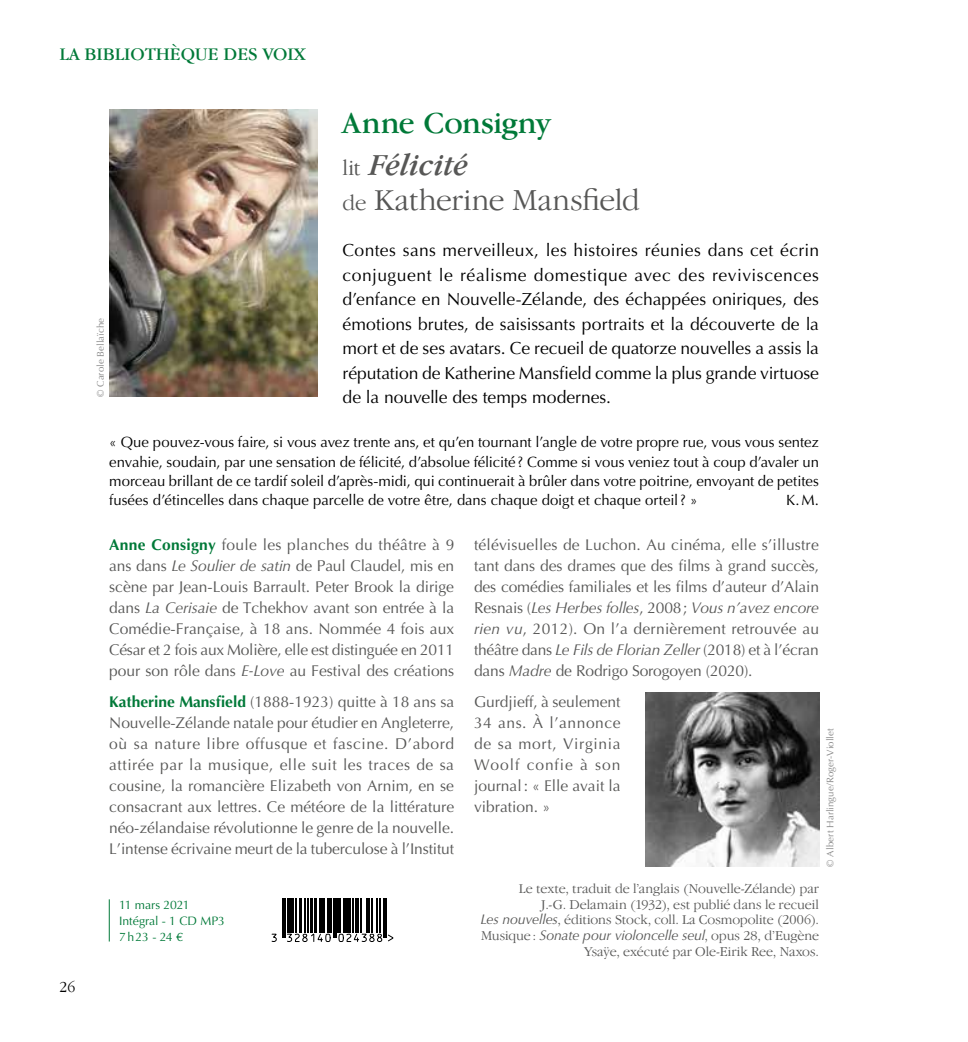
<style>
.page{position:relative;width:968px;height:1042px;background:#fff}
.page>*{position:absolute;margin:0;border:0;box-sizing:border-box;transform-origin:0 0}
.t1{font:31.5px/41.5px "Garamond IT Cby BT";letter-spacing:-.01em;color:#007938}
.t2{font:300 31.5px "Garamond IT Cby BT";letter-spacing:-.005em;color:#575756}
.t3{font:18.38px "Garamond IT Cby BT";color:#007938}
.t4{font:17.5px/24.5px "Optima";letter-spacing:-.005em;color:#000;text-align:justify}
.t5{font:300 15.75px "Garamond IT Cby BT";color:#000}
.t6{font:15.58px/21px "Optima";letter-spacing:-.01em;color:#575756;text-align:justify}
.t7{font:14.88px/19.2px "Optima";color:#000;text-align:justify}
.t8{font:300 14px/15.8px "Garamond IT Cby BT";color:#575756;text-align:right}
.t9{font:italic 14px "Optima";letter-spacing:-.01em;color:#575756}
.t10{font:12.25px/15.8px "Optima";color:#007938}
.t11{font:9.62px "Optima";letter-spacing:.005em;color:#878787}
.s1{font-weight:300;font-size:22.75px;color:#575756}
.s2{font-style:italic;color:#575756}
.s3{font-size:22.75px}
.s4{font-weight:700;color:#007938}
.s5{font-style:italic}
.s6{font-family:"Optima";font-weight:400;font-style:italic}
.s7{font-family:"Garamond IT Cby BT";font-weight:300;font-style:normal}
</style>
<div class="page">
<img style="left:109px;top:109px;width:209px;height:288px">
<hr style="left:109px;top:899px;width:1px;height:42px;background:#007938">
<svg style="left:284px;top:898px;width:102px;height:35px"></svg>
<hr style="left:282px;top:898px;width:2px;height:40px;background:#000">
<hr style="left:285px;top:898px;width:1px;height:40px;background:#000">
<hr style="left:287px;top:898px;width:4px;height:34px;background:#000">
<hr style="left:292px;top:898px;width:1px;height:34px;background:#000">
<hr style="left:296px;top:898px;width:1px;height:34px;background:#000">
<hr style="left:299px;top:898px;width:2px;height:34px;background:#000">
<hr style="left:304px;top:898px;width:1px;height:34px;background:#000">
<hr style="left:308px;top:898px;width:1px;height:34px;background:#000">
<hr style="left:310px;top:898px;width:2px;height:34px;background:#000">
<hr style="left:314px;top:898px;width:2px;height:34px;background:#000">
<hr style="left:319px;top:898px;width:3px;height:34px;background:#000">
<hr style="left:323px;top:898px;width:1px;height:34px;background:#000">
<hr style="left:327px;top:898px;width:3px;height:34px;background:#000">
<hr style="left:331px;top:898px;width:1px;height:34px;background:#000">
<hr style="left:333px;top:898px;width:1px;height:40px;background:#000">
<hr style="left:335px;top:898px;width:1px;height:40px;background:#000">
<hr style="left:337px;top:898px;width:4px;height:34px;background:#000">
<hr style="left:343px;top:898px;width:1px;height:34px;background:#000">
<hr style="left:345px;top:898px;width:2px;height:34px;background:#000">
<hr style="left:348px;top:898px;width:2px;height:34px;background:#000">
<hr style="left:353px;top:898px;width:1px;height:34px;background:#000">
<hr style="left:355px;top:898px;width:3px;height:34px;background:#000">
<hr style="left:360px;top:898px;width:1px;height:34px;background:#000">
<hr style="left:366px;top:898px;width:1px;height:34px;background:#000">
<hr style="left:368px;top:898px;width:1px;height:34px;background:#000">
<hr style="left:371px;top:898px;width:1px;height:34px;background:#000">
<hr style="left:376px;top:898px;width:1px;height:34px;background:#000">
<hr style="left:379px;top:898px;width:1px;height:34px;background:#000">
<hr style="left:383px;top:898px;width:1px;height:40px;background:#000">
<hr style="left:386px;top:898px;width:1px;height:40px;background:#000">
<svg style="left:271px;top:933px;width:123px;height:9px"></svg>
<img style="left:645px;top:693px;width:174px;height:173px">
<p class="t3" style="left:60px;top:43px;width:247px">LA BIBLIOTHÈQUE DES VOIX</p>
<h1 class="t1" style="left:342px;top:102px;width:210px">Anne Consigny <span class="s1">lit</span> <span class="s2">Félicité</span></h1>
<h1 class="t2" style="left:342px;top:181px;width:298px"><span class="s3">de</span> Katherine Mansfield</h1>
<p class="t4" style="left:342px;top:238px;width:478px">Contes sans merveilleux, les histoires réunies dans cet écrin conjuguent le réalisme domestique avec des reviviscences d’enfance en Nouvelle-Zélande, des échappées oniriques, des émotions brutes, de saisissants portraits et la découverte de la mort et de ses avatars. Ce recueil de quatorze nouvelles a assis la réputation de Katherine Mansfield comme la plus grande virtuose de la nouvelle des temps modernes.</p>
<p class="t7" style="left:109px;top:433px;width:711px">« Que pouvez-vous faire, si vous avez trente ans, et qu’en tournant l’angle de votre propre rue, vous vous sentez envahie, soudain, par une sensation de félicité, d’absolue félicité ? Comme si vous veniez tout à coup d’avaler un morceau brillant de ce tardif soleil d’après-midi, qui continuerait à brûler dans votre poitrine, envoyant de petites fusées d’étincelles dans chaque parcelle de votre être, dans chaque doigt et chaque orteil? »</p>
<p class="t11" style="left:95px;top:397px;width:81px;rotate:-90deg">© Carole Bellaïche</p>
<p class="t7" style="left:786px;top:490px;width:34px">K.M.</p>
<p class="t6" style="left:109px;top:534px;width:346px"><span class="s4">Anne Consigny</span> foule les planches du théâtre à 9 ans dans <span class="s5">Le Soulier de satin</span> de Paul Claudel, mis en scène par Jean-Louis Barrault. Peter Brook la dirige dans <span class="s5">La Cerisaie</span> de Tchekhov avant son entrée à la Comédie-Française, à 18 ans. Nommée 4 fois aux César et 2 fois aux Molière, elle est distinguée en 2011 pour son rôle dans <span class="s5">E-Love</span> au Festival des créations</p>
<p class="t6" style="left:474px;top:534px;width:346px">télévisuelles de Luchon. Au cinéma, elle s’illustre tant dans des drames que des films à grand succès, des comédies familiales et les films d’auteur d’Alain Resnais (<span class="s5">Les Herbes folles</span>, 2008; <span class="s5">Vous n’avez encore rien vu</span>, 2012). On l’a dernièrement retrouvée au théâtre dans <span class="s5">Le Fils de Florian Zeller</span> (2018) et à l’écran dans <span class="s5">Madre</span> de Rodrigo Sorogoyen (2020).</p>
<p class="t6" style="left:109px;top:691px;width:346px"><span class="s4">Katherine Mansfield</span> (1888-1923) quitte à 18 ans sa Nouvelle-Zélande natale pour étudier en Angleterre, où sa nature libre offusque et fascine. D’abord attirée par la musique, elle suit les traces de sa cousine, la romancière Elizabeth von Arnim, en se consacrant aux lettres. Ce météore de la littérature néo-zélandaise révolutionne le genre de la nouvelle.<br>L’intense écrivaine meurt de la tuberculose à l’Institut</p>
<p class="t6" style="left:474px;top:691px;width:148px">Gurdjieff, à seulement 34 ans. À l’annonce de sa mort, Virginia Woolf confie à son journal: « Elle avait la vibration. »</p>
<p class="t11" style="left:824px;top:866px;width:140px;rotate:-90deg">© Albert Harlingue/Roger-Viollet</p>
<p class="t5" style="left:60px;top:978px;width:17px">26</p>
<p class="t10" style="left:119px;top:897px;width:107px">11 mars 2021<br>Intégral - 1 CD MP3<br>7h23 - 24 €</p>
<p class="t8" style="left:480px;top:880px;width:340px">Le texte, traduit de l’anglais (Nouvelle-Zélande) par<br>J.‑G. Delamain (1932), est publié dans le recueil<br><span class="s6">Les nouvelles</span>, éditions Stock, coll. La Cosmopolite (2006).</p>
<p class="t9" style="left:481px;top:927px;width:339px"><span class="s7">Musique:</span> Sonate pour violoncelle seul<span class="s7">, opus 28, d’Eugène</span></p>
<p class="t8" style="left:584px;top:943px;width:236px">Ysaÿe, exécuté par Ole-Eirik Ree, Naxos.</p>
</div>
